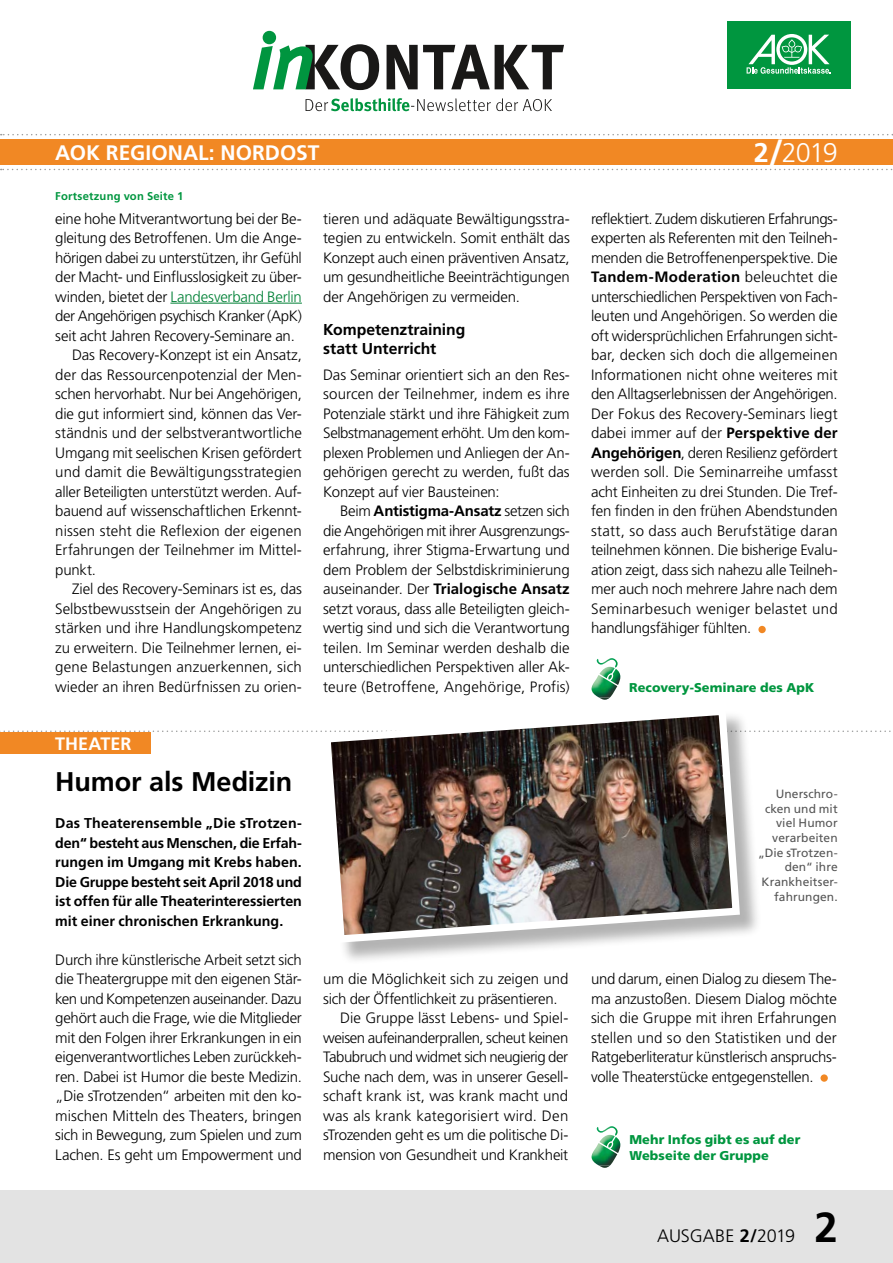
<style>
.page{position:relative;width:893px;height:1263px;background:#fff}
.page>*{position:absolute;margin:0;border:0;box-sizing:border-box;transform-origin:0 0}
.t1{font:700 42px "Frutiger LT";color:#000}
.h2_Head_C_18pt_24_MELD_ohnVorsp{font:700 27px "Frutiger LT";letter-spacing:-.005em;color:#000}
.t2{font:300 27px "Frutiger LT";color:#fff}
.t3{font:700 21px "Frutiger LT";color:#fff}
.t4{font:300 18px "Frutiger LT";letter-spacing:-.005em;color:#000}
.h1_xx_RUBRIK_xx{font:700 18px "Frutiger LT";color:#fff}
.h3_-_Zwischenheadline_klein{font:700 15.75px/19.5px "Frutiger LT";letter-spacing:-.005em;color:#000}
.P_copy_BLOCK_oE{font:300 15px/19.5px "Frutiger LT";letter-spacing:-.01em;color:#000;text-align:justify}
.P_copy_BLOCK_mE{font:300 15px/19.5px "Frutiger LT";letter-spacing:.005em;color:#000;text-align:justify}
.P_Anlauf{font:700 14.25px/19.5px "Frutiger LT";color:#000;text-align:justify}
.P_3_Web_grün_bold{font:900 12.75px/15.6px "Frutiger LT";letter-spacing:.005em;color:#00963f}
.P_BU{font:12px/14.7px "Frutiger LT";letter-spacing:.005em;color:#565656;text-align:right}
.t5{font:700 11.25px "Frutiger LT";letter-spacing:.015em;color:#00963f}
.s1{font-weight:700}
.s2{font-weight:700;font-size:36px}
.s3{color:#008136}
</style>
<div class="page">
<div style="left:0;top:1191px;width:893px;height:72px;background:#e3e3e3"></div>
<svg style="left:1px;top:169px;width:892px;height:1px"></svg>
<div style="left:0;top:139px;width:893px;height:26px;background:#f18824"></div>
<svg style="left:1px;top:134px;width:892px;height:1px"></svg>
<div style="left:727px;top:21px;width:123px;height:68px;background:#00963f"></div>
<svg style="left:747px;top:34px;width:84px;height:40px"></svg>
<svg style="left:306px;top:98px;width:246px;height:13px"></svg>
<svg style="left:253px;top:31px;width:311px;height:60px"></svg>
<hr style="left:170px;top:303px;width:132px;height:1px;background:#008136">
<div style="left:758px;top:626px;width:8px;height:7px;background:#f18824;border-radius:50%"></div>
<img style="left:597px;top:658px;width:21px;height:9px">
<img style="left:599px;top:667px;width:16px;height:8px">
<img style="left:610px;top:669px;width:10px;height:16px">
<svg style="left:600px;top:698px;width:10px;height:2px"></svg>
<img style="left:592px;top:675px;width:25px;height:23px">
<svg style="left:0;top:730px;width:891px;height:2px"></svg>
<div style="left:0;top:732px;width:151px;height:21px;background:#f18824"></div>
<div style="left:326px;top:710px;width:436px;height:255px;background:#000;opacity:.3"></div>
<img style="left:319px;top:710px;width:425px;height:237px">
<img style="left:597px;top:1126px;width:21px;height:9px">
<img style="left:599px;top:1135px;width:16px;height:8px">
<img style="left:610px;top:1137px;width:10px;height:16px">
<svg style="left:600px;top:1166px;width:10px;height:2px"></svg>
<img style="left:592px;top:1143px;width:25px;height:23px">
<div style="left:820px;top:1074px;width:8px;height:8px;background:#f18824;border-radius:50%"></div>
<h3 class="t3" style="left:55px;top:141px;width:266px">AOK REGIONAL: NORDOST</h3>
<h2 class="t2" style="left:754px;top:137px;width:85px"><span class="s1">2</span><span class="s2">/</span>2019</h2>
<p class="t5" style="left:55px;top:189px;width:130px">Fortsetzung von Seite 1</p>
<p class="P_copy_BLOCK_oE" style="left:55px;top:209px;width:248px">eine hohe Mitverantwortung bei der Be&shy;gleitung des Betroffenen. Um die Ange&shy;hörigen dabei zu unterstützen, ihr Gefühl der Macht- und Einflusslosigkeit zu über&shy;winden, bietet der <span class="s3">Landesverband Berlin </span>der Angehörigen psychisch Kranker (ApK) seit acht Jahren Recovery-Seminare an.</p>
<p class="P_copy_BLOCK_oE" style="left:55px;top:345px;width:248px;text-indent:17px">Das Recovery-Konzept ist ein Ansatz, der das Ressourcenpotenzial der Men&shy;schen hervorhabt. Nur bei Angehörigen, die gut informiert sind, können das Ver&shy;ständnis und der selbstverantwortliche Umgang mit seelischen Krisen gefördert und damit die Bewältigungsstrategien aller Beteiligten unterstützt werden. Auf&shy;bauend auf wissenschaftlichen Erkennt&shy;nissen steht die Reflexion der eigenen Erfahrungen der Teilnehmer im Mittel&shy;punkt.</p>
<p class="P_copy_BLOCK_oE" style="left:55px;top:579px;width:248px;text-indent:17px">Ziel des Recovery-Seminars ist es, das Selbstbewusstsein der Angehörigen zu stärken und ihre Handlungskompetenz zu erweitern. Die Teilnehmer lernen, ei&shy;gene Belastungen anzuerkennen, sich wieder an ihren Bedürfnissen zu orien-</p>
<h1 class="h1_xx_RUBRIK_xx" style="left:55px;top:733px;width:78px">THEATER</h1>
<h2 class="h2_Head_C_18pt_24_MELD_ohnVorsp" style="left:55px;top:766px;width:238px">Humor als Medizin</h2>
<p class="P_Anlauf" style="left:55px;top:813px;width:248px">Das Theaterensemble „Die sTrotzen&shy;den“ besteht aus Menschen, die Erfah&shy;rungen im Umgang mit Krebs haben.<br>Die Gruppe besteht seit April 2018 und ist offen für alle Theaterinteressierten mit einer chronischen Erkrankung.</p>
<p class="P_copy_BLOCK_oE" style="left:55px;top:950px;width:248px">Durch ihre künstlerische Arbeit setzt sich die Theatergruppe mit den eigenen Stär&shy;ken und Kompetenzen auseinander. Dazu gehört auch die Frage, wie die Mitglieder mit den Folgen ihrer Erkrankungen in ein eigenverantwortliches Leben zurückkeh&shy;ren. Dabei ist Humor die beste Medizin. „Die sTrotzenden“ arbeiten mit den ko&shy;mischen Mitteln des Theaters, bringen sich in Bewegung, zum Spielen und zum Lachen. Es geht um Empowerment und</p>
<p class="P_copy_BLOCK_oE" style="left:323px;top:209px;width:248px">tieren und adäquate Bewältigungsstra&shy;tegien zu entwickeln. Somit enthält das Konzept auch einen präventiven Ansatz, um gesundheitliche Beeinträchtigungen der Angehörigen zu vermeiden.</p>
<h3 class="h3_-_Zwischenheadline_klein" style="left:323px;top:319px;width:144px">Kompetenztraining statt Unterricht</h3>
<p class="P_copy_BLOCK_oE" style="left:323px;top:365px;width:248px">Das Seminar orientiert sich an den Res&shy;sourcen der Teilnehmer, indem es ihre Potenziale stärkt und ihre Fähigkeit zum Selbstmanagement erhöht. Um den kom&shy;plexen Problemen und Anliegen der An&shy;gehörigen gerecht zu werden, fußt das Konzept auf vier Bausteinen:</p>
<p class="P_copy_BLOCK_mE" style="left:323px;top:501px;width:248px;text-indent:17px">Beim <span class="s1">Antistigma-Ansatz</span> setzen sich die Angehörigen mit ihrer Ausgrenzungs&shy;erfahrung, ihrer Stigma-Erwartung und dem Problem der Selbstdiskriminierung auseinander. Der <span class="s1">Trialogische Ansatz </span>setzt voraus, dass alle Beteiligten gleich&shy;wertig sind und sich die Verantwortung teilen. Im Seminar werden deshalb die unterschiedlichen Perspektiven aller Ak&shy;teure (Betroffene, Angehörige, Profis)</p>
<p class="P_copy_BLOCK_oE" style="left:323px;top:969px;width:247px">um die Möglichkeit sich zu zeigen und sich der Öffentlichkeit zu präsentieren.</p>
<p class="P_copy_BLOCK_oE" style="left:323px;top:1008px;width:247px;text-indent:17px">Die Gruppe lässt Lebens- und Spiel&shy;weisen aufeinanderprallen, scheut keinen Tabubruch und widmet sich neugierig der Suche nach dem, was in unserer Gesell&shy;schaft krank ist, was krank macht und was als krank kategorisiert wird. Den sTrozenden geht es um die politische Di&shy;mension von Gesundheit und Krankheit</p>
<p class="P_copy_BLOCK_mE" style="left:591px;top:209px;width:248px">reflektiert. Zudem diskutieren Erfahrungs&shy;experten als Referenten mit den Teilneh&shy;menden die Betroffenenperspektive. Die <span class="s1">Tandem-Moderation</span> beleuchtet die unterschiedlichen Perspektiven von Fach&shy;leuten und Angehörigen. So werden die oft widersprüchlichen Erfahrungen sicht&shy;bar, decken sich doch die allgemeinen Informationen nicht ohne weiteres mit den Alltagserlebnissen der Angehörigen.<br>Der Fokus des Recovery-Seminars liegt dabei immer auf der <span class="s1">Perspektive der Angehörigen</span>, deren Resilienz gefördert werden soll. Die Seminarreihe umfasst acht Einheiten zu drei Stunden. Die Tref&shy;fen finden in den frühen Abendstunden statt, so dass auch Berufstätige daran teilnehmen können. Die bisherige Evalu&shy;ation zeigt, dass sich nahezu alle Teilneh&shy;mer auch noch mehrere Jahre nach dem Seminarbesuch weniger belastet und handlungsfähiger fühlten.</p>
<p class="P_3_Web_grün_bold" style="left:629px;top:679px;width:187px">Recovery-Seminare des ApK</p>
<p class="P_BU" style="left:758px;top:787px;width:81px">Unerschro&shy;cken und mit viel Humor verarbeiten „Die sTrotzen&shy;den“ ihre<br>Krankheitser&shy;fahrungen.</p>
<p class="P_copy_BLOCK_oE" style="left:591px;top:969px;width:247px">und darum, einen Dialog zu diesem The&shy;ma anzustoßen. Diesem Dialog möchte sich die Gruppe mit ihren Erfahrungen stellen und so den Statistiken und der Ratgeberliteratur künstlerisch anspruchs&shy;volle Theaterstücke entgegenstellen.</p>
<p class="P_3_Web_grün_bold" style="left:629px;top:1132px;width:173px">Mehr Infos gibt es auf der<br>Webseite der Gruppe</p>
<p class="t4" style="left:657px;top:1225px;width:139px">AUSGABE <span class="s1">2/</span>2019</p>
<h1 class="t1" style="left:814px;top:1202px;width:25px">2</h1>
</div>
